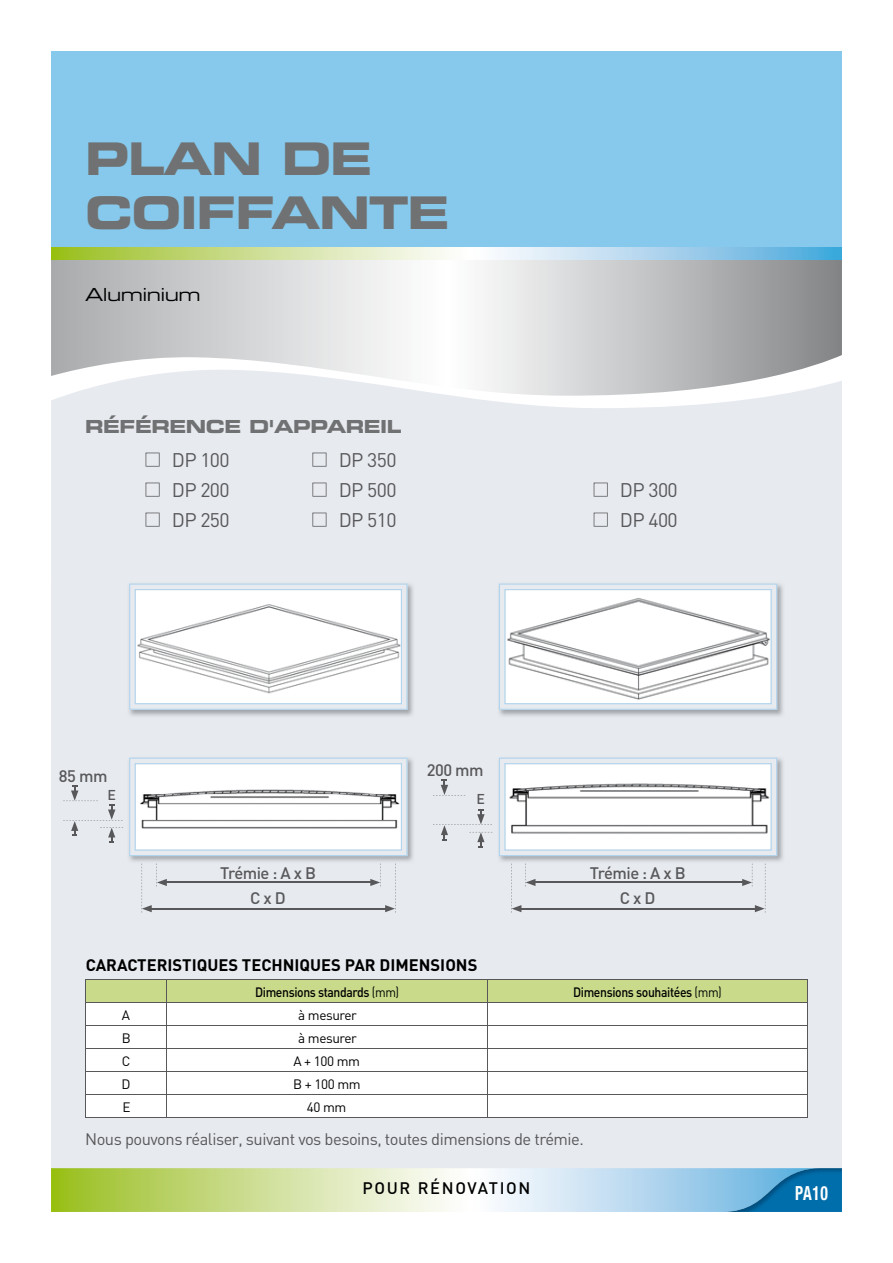
<style>
.page{position:relative;width:893px;height:1263px;background:#fff}
.page>*{position:absolute;margin:0;border:0;box-sizing:border-box;transform-origin:0 0}
.t1{font:45px/54px "Eurostile Bold Extended Two";letter-spacing:-.03em;color:#707172}
.t2{font:19.5px/30px "DIN";letter-spacing:-.03em;color:#58585a;text-align:justify}
.t3{font:700 condensed 19.5px "Helvetica Neue LT";color:#fff;scale:.8 1}
.t4{font:18px "Eurostile Bold Extended Two";letter-spacing:-.03em;color:#707172}
.t5{font:18px "Eurostile Extended Two";letter-spacing:-.03em;color:#000}
.t6{font:16.5px "DIN";letter-spacing:-.03em;color:#58585a}
.t7{font:700 16.5px "DIN";color:#000}
.t8{font:500 16.5px/25.5px "DIN";letter-spacing:-.03em;color:#58585a;text-align:center}
.t9{font:500 16.5px "DIN";letter-spacing:.1em;color:#000}
.t10{font:500 14.1px "DIN";color:#58585a}
.t11{font:500 13.5px "DIN";letter-spacing:-.03em;color:#000;scale:.9 1}
.t12{font:13.5px "DIN";letter-spacing:-.03em;color:#000}
.s1{font-weight:400}
</style>
<div class="page">
<div style="left:51px;top:51px;width:791px;height:209px;background:#86c9ec"></div>
<div style="left:51px;top:396px;width:791px;height:772px;background:#e7eaef"></div>
<svg style="left:51px;top:260px;width:791px;height:136px"></svg>
<svg style="left:51px;top:247px;width:791px;height:13px;background:#bcd9bd"></svg>
<svg style="left:51px;top:1168px;width:671px;height:44px;background:#ccdfb7"></svg>
<img style="left:722px;top:1168px;width:120px;height:44px">
<img style="left:128px;top:582px;width:287px;height:135px">
<svg style="left:129px;top:583px;width:278px;height:127px"></svg>
<img style="left:128px;top:756px;width:287px;height:108px">
<svg style="left:129px;top:758px;width:278px;height:98px"></svg>
<hr style="left:164px;top:882px;width:209px;height:1px;background:#58585a">
<hr style="left:149px;top:908px;width:238px;height:1px;background:#58585a">
<svg style="left:142px;top:863px;width:25px;height:50px"></svg>
<svg style="left:370px;top:863px;width:26px;height:50px"></svg>
<img style="left:497px;top:582px;width:288px;height:135px">
<svg style="left:499px;top:583px;width:278px;height:127px"></svg>
<img style="left:497px;top:756px;width:288px;height:108px">
<svg style="left:499px;top:758px;width:278px;height:98px"></svg>
<hr style="left:533px;top:882px;width:211px;height:1px;background:#58585a">
<hr style="left:519px;top:908px;width:238px;height:1px;background:#58585a">
<svg style="left:511px;top:863px;width:24px;height:50px"></svg>
<svg style="left:433px;top:780px;width:32px;height:16px"></svg>
<svg style="left:742px;top:863px;width:24px;height:50px"></svg>
<svg style="left:63px;top:785px;width:60px;height:57px;background:#dddfe4"></svg>
<svg style="left:433px;top:809px;width:59px;height:38px;background:#dbdee3"></svg>
<hr style="left:85px;top:979px;width:82px;height:1px;background:#58585a">
<hr style="left:85px;top:1117px;width:82px;height:1px;background:#58585a">
<hr style="left:167px;top:979px;width:320px;height:1px;background:#58585a">
<hr style="left:167px;top:1117px;width:320px;height:1px;background:#58585a">
<hr style="left:487px;top:979px;width:321px;height:1px;background:#58585a">
<svg style="left:85px;top:980px;width:723px;height:137px"></svg>
<hr style="left:487px;top:1025px;width:321px;height:1px;background:#58585a">
<hr style="left:487px;top:1048px;width:321px;height:1px;background:#58585a">
<hr style="left:487px;top:1071px;width:321px;height:1px;background:#58585a">
<hr style="left:487px;top:1094px;width:321px;height:1px;background:#58585a">
<hr style="left:487px;top:1117px;width:321px;height:1px;background:#58585a">
<svg style="left:146px;top:453px;width:14px;height:14px"></svg>
<svg style="left:146px;top:483px;width:14px;height:14px"></svg>
<svg style="left:146px;top:513px;width:14px;height:14px"></svg>
<svg style="left:312px;top:453px;width:14px;height:14px"></svg>
<svg style="left:312px;top:483px;width:14px;height:14px"></svg>
<svg style="left:312px;top:513px;width:14px;height:14px"></svg>
<svg style="left:594px;top:483px;width:14px;height:14px"></svg>
<svg style="left:594px;top:513px;width:14px;height:14px"></svg>
<h1 class="t1" style="left:85px;top:131px;width:366px">PLAN DE<br>COIFFANTE</h1>
<p class="t5" style="left:85px;top:282px;width:117px">Aluminium</p>
<p class="t4" style="left:85px;top:414px;width:318px">RÉFÉRENCE D'APPAREIL</p>
<p class="t2" style="left:172px;top:444px;width:59px">DP 100<br>DP 200<br>DP 250</p>
<p class="t2" style="left:339px;top:444px;width:59px">DP 350<br>DP 500<br>DP 510</p>
<p class="t2" style="left:620px;top:474px;width:59px">DP 300<br>DP 400</p>
<p class="t8" style="left:59px;top:762px;width:50px">85 mm</p>
<p class="t8" style="left:427px;top:757px;width:58px">200 mm</p>
<p class="t10" style="left:107px;top:786px;width:10px">E</p>
<p class="t10" style="left:477px;top:790px;width:10px">E</p>
<p class="t8" style="left:220px;top:860px;width:97px">Trémie : A x B<br>C x D</p>
<p class="t8" style="left:590px;top:860px;width:97px">Trémie : A x B<br>C x D</p>
<p class="t7" style="left:86px;top:954px;width:393px">CARACTERISTIQUES TECHNIQUES PAR DIMENSION S</p>
<p class="t11" style="left:255px;top:983px;width:162px">Dimensions standards <span class="s1">(mm)</span></p>
<p class="t11" style="left:573px;top:983px;width:167px">Dimensions souhaitées <span class="s1">(mm)</span></p>
<p class="t12" style="left:122px;top:1006px;width:10px">A</p>
<p class="t12" style="left:298px;top:1006px;width:60px">à mesurer</p>
<p class="t12" style="left:122px;top:1029px;width:11px">B</p>
<p class="t12" style="left:298px;top:1029px;width:60px">à mesurer</p>
<p class="t12" style="left:122px;top:1052px;width:10px">C</p>
<p class="t12" style="left:293px;top:1052px;width:68px">A + 100 mm</p>
<p class="t12" style="left:122px;top:1075px;width:11px">D</p>
<p class="t12" style="left:293px;top:1075px;width:69px">B + 100 mm</p>
<p class="t12" style="left:122px;top:1098px;width:10px">E</p>
<p class="t12" style="left:307px;top:1098px;width:41px">40 mm</p>
<p class="t6" style="left:85px;top:1129px;width:500px">Nous pouvons réaliser, suivant vos besoins, toutes dimensions de trémie.</p>
<p class="t9" style="left:362px;top:1177px;width:169px">POUR RÉNOVATION</p>
<p class="t3" style="left:795px;top:1181px;width:42px">PA10</p>
</div>
